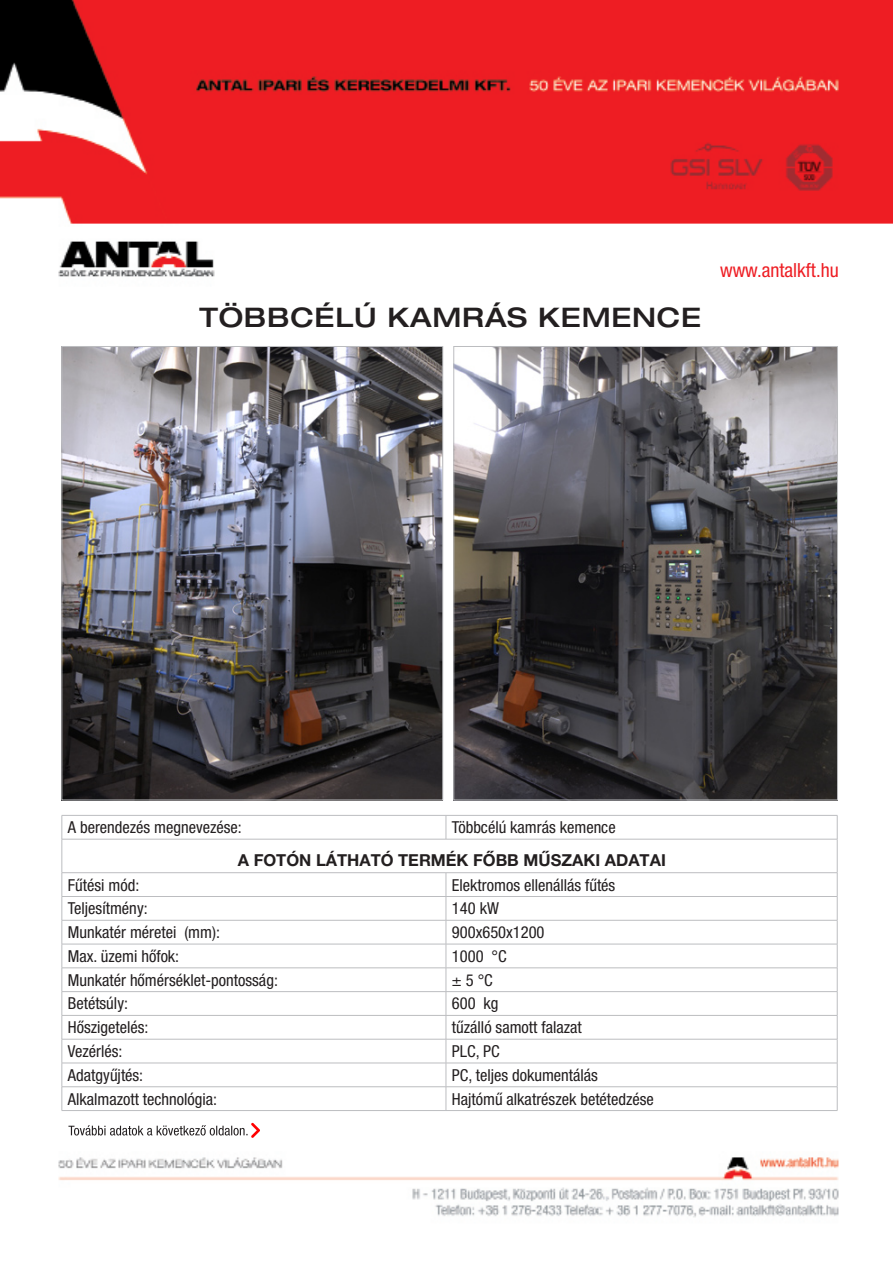
<style>
.page{position:relative;width:893px;height:1263px;background:#fff}
.page>*{position:absolute;margin:0;border:0;box-sizing:border-box;transform-origin:0 0}
.t1{font:500 expanded 27px "Helvetica Neue LT Pro";letter-spacing:.025em;color:#231f20}
.t2{font:condensed 19.5px "Helvetica Neue LT Pro";color:#ee1d23}
.t3{font:condensed 16.5px "Helvetica Neue LT Pro";color:#231f20}
.t4{font:700 16.5px "Helvetica Neue LT Pro";color:#231f20}
</style>
<div class="page">
<img style="left:0;top:0;width:893px;height:1218px">
<img style="left:64px;top:348px;width:377px;height:450px">
<img style="left:456px;top:348px;width:380px;height:450px">
<hr style="left:62px;top:815px;width:384px;height:1px;background:#bcbdc0">
<svg style="left:62px;top:816px;width:1px;height:23px"></svg>
<hr style="left:446px;top:815px;width:391px;height:1px;background:#bcbdc0">
<svg style="left:446px;top:816px;width:1px;height:23px"></svg>
<svg style="left:837px;top:815px;width:1px;height:24px"></svg>
<hr style="left:62px;top:839px;width:384px;height:1px;background:#bcbdc0">
<hr style="left:62px;top:839px;width:1px;height:33px;background:#bcbdc0">
<hr style="left:446px;top:839px;width:391px;height:1px;background:#bcbdc0">
<hr style="left:837px;top:839px;width:1px;height:33px;background:#bcbdc0">
<hr style="left:62px;top:872px;width:384px;height:1px;background:#bcbdc0">
<hr style="left:446px;top:872px;width:391px;height:1px;background:#bcbdc0">
<hr style="left:62px;top:896px;width:384px;height:1px;background:#bcbdc0">
<hr style="left:446px;top:896px;width:391px;height:1px;background:#bcbdc0">
<hr style="left:62px;top:920px;width:384px;height:1px;background:#bcbdc0">
<hr style="left:446px;top:920px;width:391px;height:1px;background:#bcbdc0">
<hr style="left:62px;top:944px;width:384px;height:1px;background:#bcbdc0">
<hr style="left:446px;top:944px;width:391px;height:1px;background:#bcbdc0">
<hr style="left:62px;top:967px;width:384px;height:1px;background:#bcbdc0">
<hr style="left:446px;top:967px;width:391px;height:1px;background:#bcbdc0">
<hr style="left:62px;top:991px;width:384px;height:1px;background:#bcbdc0">
<hr style="left:446px;top:991px;width:391px;height:1px;background:#bcbdc0">
<hr style="left:62px;top:1015px;width:384px;height:1px;background:#bcbdc0">
<hr style="left:446px;top:1015px;width:391px;height:1px;background:#bcbdc0">
<hr style="left:62px;top:1039px;width:384px;height:1px;background:#bcbdc0">
<hr style="left:446px;top:1039px;width:391px;height:1px;background:#bcbdc0">
<hr style="left:62px;top:1063px;width:384px;height:1px;background:#bcbdc0">
<hr style="left:446px;top:1063px;width:391px;height:1px;background:#bcbdc0">
<hr style="left:62px;top:1086px;width:384px;height:1px;background:#bcbdc0">
<svg style="left:62px;top:873px;width:1px;height:237px"></svg>
<hr style="left:446px;top:1086px;width:391px;height:1px;background:#bcbdc0">
<svg style="left:446px;top:873px;width:1px;height:237px"></svg>
<svg style="left:837px;top:873px;width:1px;height:237px"></svg>
<hr style="left:62px;top:1110px;width:384px;height:1px;background:#bcbdc0">
<hr style="left:446px;top:1110px;width:391px;height:1px;background:#bcbdc0">
<svg style="left:68px;top:1123px;width:192px;height:15px"></svg>
<p class="t1" style="left:200px;top:301px;width:503px">TÖBBCÉLÚ KAMRÁS KEMENCE</p>
<p class="t2" style="left:720px;top:259px;width:120px">www.antalkft.hu</p>
<p class="t3" style="left:68px;top:818px;width:176px">A berendezés megnevezése:</p>
<p class="t3" style="left:452px;top:818px;width:165px">Többcélú kamrás kemence</p>
<p class="t4" style="left:238px;top:850px;width:430px">A FOTÓN LÁTHATÓ TERMÉK FŐBB MŰSZAKI ADATAI</p>
<p class="t3" style="left:68px;top:875px;width:73px">Fűtési mód:</p>
<p class="t3" style="left:452px;top:875px;width:165px">Elektromos ellenállás fűtés</p>
<p class="t3" style="left:68px;top:899px;width:81px">Teljesítmény:</p>
<p class="t3" style="left:452px;top:899px;width:48px">140 kW</p>
<p class="t3" style="left:68px;top:923px;width:154px">Munkatér méretei (mm):</p>
<p class="t3" style="left:452px;top:923px;width:94px">900x650x1200</p>
<p class="t3" style="left:68px;top:946px;width:113px">Max. üzemi hőfok:</p>
<p class="t3" style="left:452px;top:946px;width:56px">1000 °C</p>
<p class="t3" style="left:68px;top:970px;width:212px">Munkatér hőmérséklet-pontosság:</p>
<p class="t3" style="left:452px;top:970px;width:42px">± 5 °C</p>
<p class="t3" style="left:68px;top:994px;width:62px">Betétsúly:</p>
<p class="t3" style="left:452px;top:994px;width:48px">600 kg</p>
<p class="t3" style="left:68px;top:1018px;width:82px">Hőszigetelés:</p>
<p class="t3" style="left:452px;top:1018px;width:131px">tűzálló samott falazat</p>
<p class="t3" style="left:68px;top:1041px;width:56px">Vezérlés:</p>
<p class="t3" style="left:452px;top:1041px;width:49px">PLC, PC</p>
<p class="t3" style="left:68px;top:1065px;width:77px">Adatgyűjtés:</p>
<p class="t3" style="left:452px;top:1065px;width:147px">PC, teljes dokumentálás</p>
<p class="t3" style="left:68px;top:1089px;width:151px">Alkalmazott technológia:</p>
<p class="t3" style="left:452px;top:1089px;width:203px">Hajtómű alkatrészek betétedzése</p>
</div>
